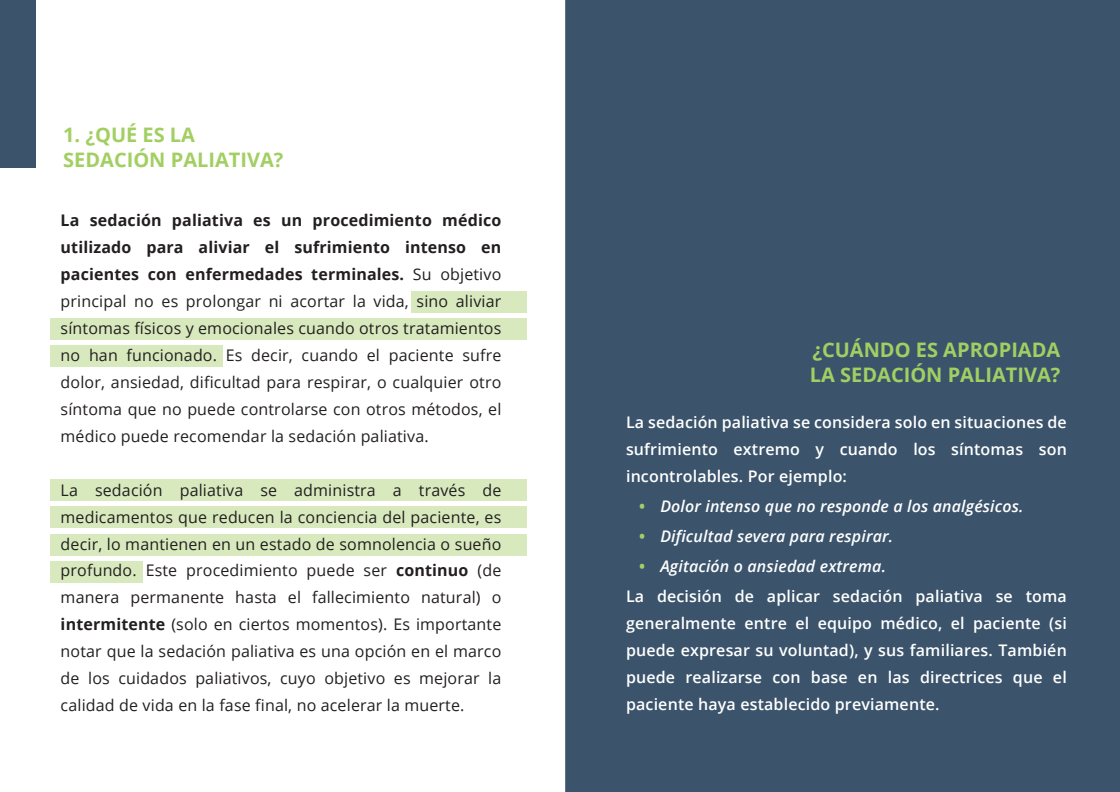
<style>
.page{position:relative;width:1120px;height:792px;background:#fff}
.page>*{position:absolute;margin:0;border:0;box-sizing:border-box;transform-origin:0 0}
.t1{font:700 20px/25px "Open Sans";color:#a2cf62}
.t2{font:16px/27px "Open Sans";letter-spacing:.01em;color:#231f20;text-align:justify}
.t3{font:600 16px/27px "Open Sans";letter-spacing:.01em;color:#fff;text-align:justify}
.t4{font:italic 600 16px "Open Sans";letter-spacing:.01em;color:#fff}
.s1{font-weight:700}
.s2{font-weight:700;font-style:normal;color:#a2cf62}
.s3{font-weight:700;color:#a2cf62}
.s4{font-style:italic}
</style>
<div class="page">
<div style="left:565px;top:0;width:555px;height:792px;background:#3b546c"></div>
<div style="left:411px;top:291px;width:115px;height:22px;background:#d7e9bd"></div>
<div style="left:50px;top:318px;width:476px;height:22px;background:#d7e9bd"></div>
<div style="left:50px;top:345px;width:172px;height:22px;background:#d7e9bd"></div>
<div style="left:50px;top:479px;width:476px;height:22px;background:#d7e9bd"></div>
<div style="left:50px;top:506px;width:476px;height:22px;background:#d7e9bd"></div>
<div style="left:50px;top:534px;width:476px;height:22px;background:#d7e9bd"></div>
<div style="left:50px;top:562px;width:93px;height:21px;background:#d7e9bd"></div>
<div style="left:0;top:0;width:35px;height:168px;background:#3b546c"></div>
<p class="t1" style="left:63px;top:121px;width:222px">1. ¿QUÉ ES LA<br>SEDACIÓN PALIATIVA?</p>
<p class="t2" style="left:61px;top:206px;width:442px"><span class="s1">La sedación paliativa es un procedimiento médico utilizado para aliviar el sufrimiento intenso en pacientes con enfermedades terminales.</span> Su objetivo principal no es prolongar ni acortar la vida, sino aliviar síntomas físicos y emocionales cuando otros tratamientos no han funcionado. Es decir, cuando el paciente sufre dolor, ansiedad, dificultad para respirar, o cualquier otro síntoma que no puede controlarse con otros métodos, el médico puede recomendar la sedación paliativa.</p>
<p class="t2" style="left:61px;top:476px;width:442px">La sedación paliativa se administra a través de medicamentos que reducen la conciencia del paciente, es decir, lo mantienen en un estado de somnolencia o sueño profundo. Este procedimiento puede ser <span class="s1">continuo</span> (de manera permanente hasta el fallecimiento natural) o <span class="s1">intermitente</span> (solo en ciertos momentos). Es importante notar que la sedación paliativa es una opción en el marco de los cuidados paliativos, cuyo objetivo es mejorar la calidad de vida en la fase final, no acelerar la muerte.</p>
<p class="t1" style="left:810px;top:337px;width:252px">¿CUÁNDO ES APROPIADA<br>LA SEDACIÓN PALIATIVA?</p>
<p class="t3" style="left:626px;top:408px;width:442px">La sedación paliativa se considera solo en situaciones de sufrimiento extremo y cuando los síntomas son incontrolables. Por ejemplo:</p>
<p class="t4" style="left:639px;top:495px;width:386px"><span class="s2">•</span> Dolor intenso que no responde a los analgésicos.</p>
<p class="t4" style="left:639px;top:525px;width:256px"><span class="s2">•</span> Dificultad severa para respirar.</p>
<p class="t3" style="left:626px;top:551px;width:442px;line-height:30px;text-indent:13px"><span class="s3">•</span> <span class="s4">Agitación o ansiedad extrema.<br></span>La decisión de aplicar sedación paliativa se toma</p>
<p class="t3" style="left:626px;top:609px;width:442px">generalmente entre el equipo médico, el paciente (si puede expresar su voluntad), y sus familiares. También puede realizarse con base en las directrices que el paciente haya establecido previamente.</p>
</div>
